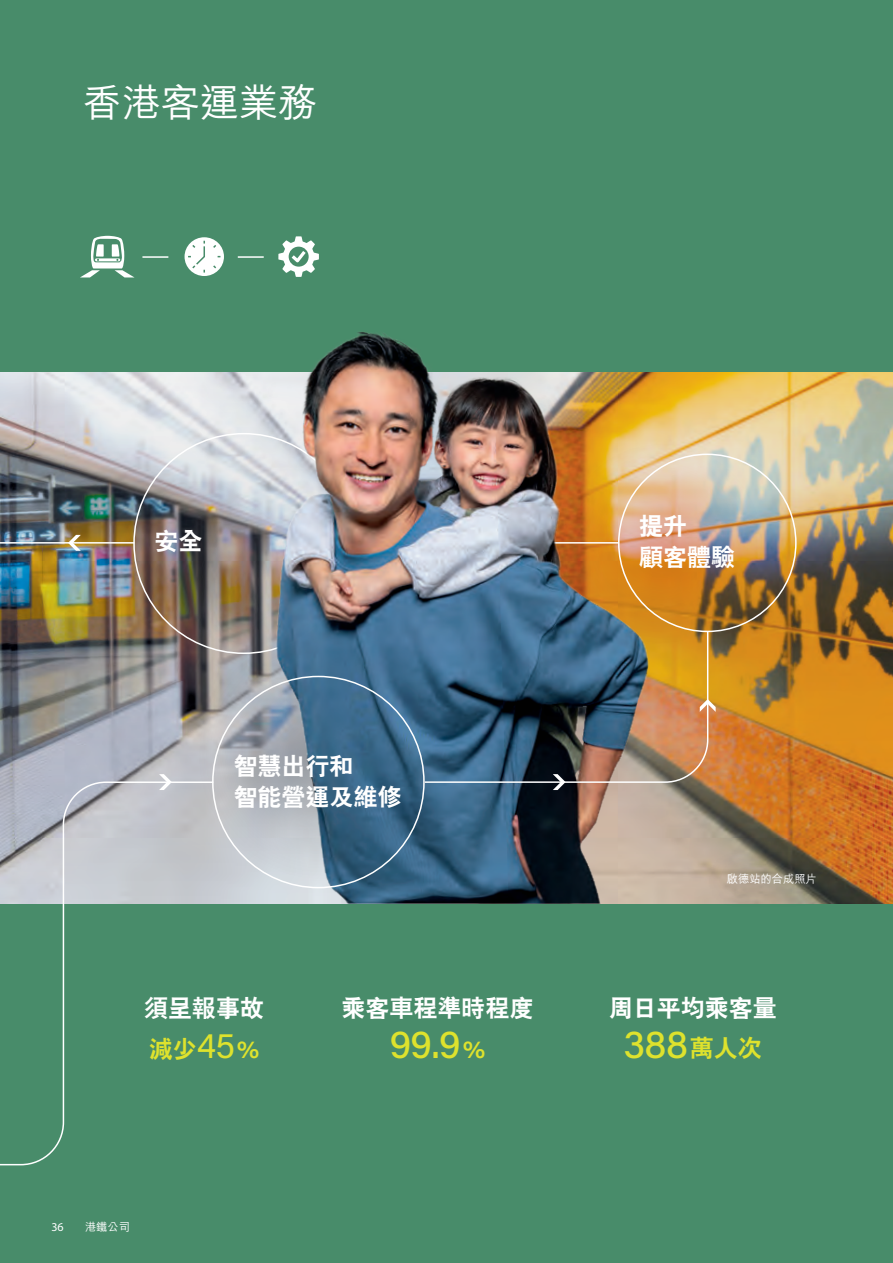
<style>
.page{position:relative;width:893px;height:1263px;background:#488c6a}
.page>*{position:absolute;margin:0;border:0;box-sizing:border-box;transform-origin:0 0}
.C_Graphic_L1{font:500 39.6px "Acumin Pro";color:#dee22d}
.Chapter_Head_C{font:500 39px "M Hei HK";color:#fff}
.C_Graphic_L2{font:800 24px/31.5px "C Hei 2 HK";color:#fff}
.C_Graphic_L1-2{font:800 24px "C Hei 2 HK";color:#dee22d}
.t1{font:12px "Myriad Pro";color:#fff}
.C_Body{font:500 11.25px "M Hei HK";color:#fff}
.s1{font-family:"Acumin Pro";font-weight:400;font-size:36px}
.s2{font-family:"Acumin Pro";font-weight:600;font-size:24.75px}
.s3{font-weight:600;font-size:24.75px}
.s4{font-family:"C Hei 2 HK";font-weight:800;font-size:24px}
</style>
<div class="page">
<img style="left:0;top:372px;width:893px;height:532px">
<hr style="left:0;top:542px;width:134px;height:2px;background:#fff">
<svg style="left:0;top:781px;width:215px;height:385px"></svg>
<svg style="left:68px;top:535px;width:13px;height:16px"></svg>
<svg style="left:159px;top:774px;width:13px;height:16px"></svg>
<img style="left:554px;top:435px;width:216px;height:216px;border-radius:50%">
<img style="left:234px;top:256px;width:457px;height:648px">
<img style="left:423px;top:630px;width:293px;height:160px">
<hr style="left:142px;top:256px;width:26px;height:2px;background:#fff">
<hr style="left:238px;top:256px;width:26px;height:2px;background:#fff">
<svg style="left:81px;top:236px;width:53px;height:41px"></svg>
<svg style="left:185px;top:237px;width:39px;height:39px"></svg>
<svg style="left:187px;top:239px;width:35px;height:35px"></svg>
<svg style="left:278px;top:236px;width:41px;height:41px"></svg>
<div style="left:702px;top:847px;width:137px;height:64px;background:#231f20;opacity:.45"></div>
<p class="Chapter_Head_C" style="left:83px;top:75px;width:235px">香港客運業務</p>
<p class="C_Graphic_L2" style="left:155px;top:525px;width:49px">安全</p>
<p class="C_Graphic_L2" style="left:233px;top:750px;width:170px">智慧出行和<br>智能營運及維修</p>
<p class="C_Graphic_L2" style="left:144px;top:992px;width:121px">須呈報事故</p>
<p class="C_Graphic_L1-2" style="left:149px;top:1033px;width:112px">減少<span class="s1">45</span><span class="s2">%</span></p>
<p class="t1" style="left:51px;top:1220px;width:14px">36</p>
<p class="C_Body" style="left:85px;top:1219px;width:46px">港鐵公司</p>
<p class="C_Graphic_L2" style="left:341px;top:992px;width:193px">乘客車程準時程度</p>
<p class="C_Graphic_L1" style="left:390px;top:1017px;width:97px">99.9<span class="s3">%</span></p>
<p class="C_Graphic_L2" style="left:639px;top:510px;width:97px">提升<br>顧客體驗</p>
<p class="C_Body" style="left:727px;top:871px;width:91px">啟德站的合成照片</p>
<p class="C_Graphic_L2" style="left:609px;top:992px;width:169px">周日平均乘客量</p>
<p class="C_Graphic_L1" style="left:623px;top:1017px;width:140px">388<span class="s4">萬人次</span></p>
</div>
